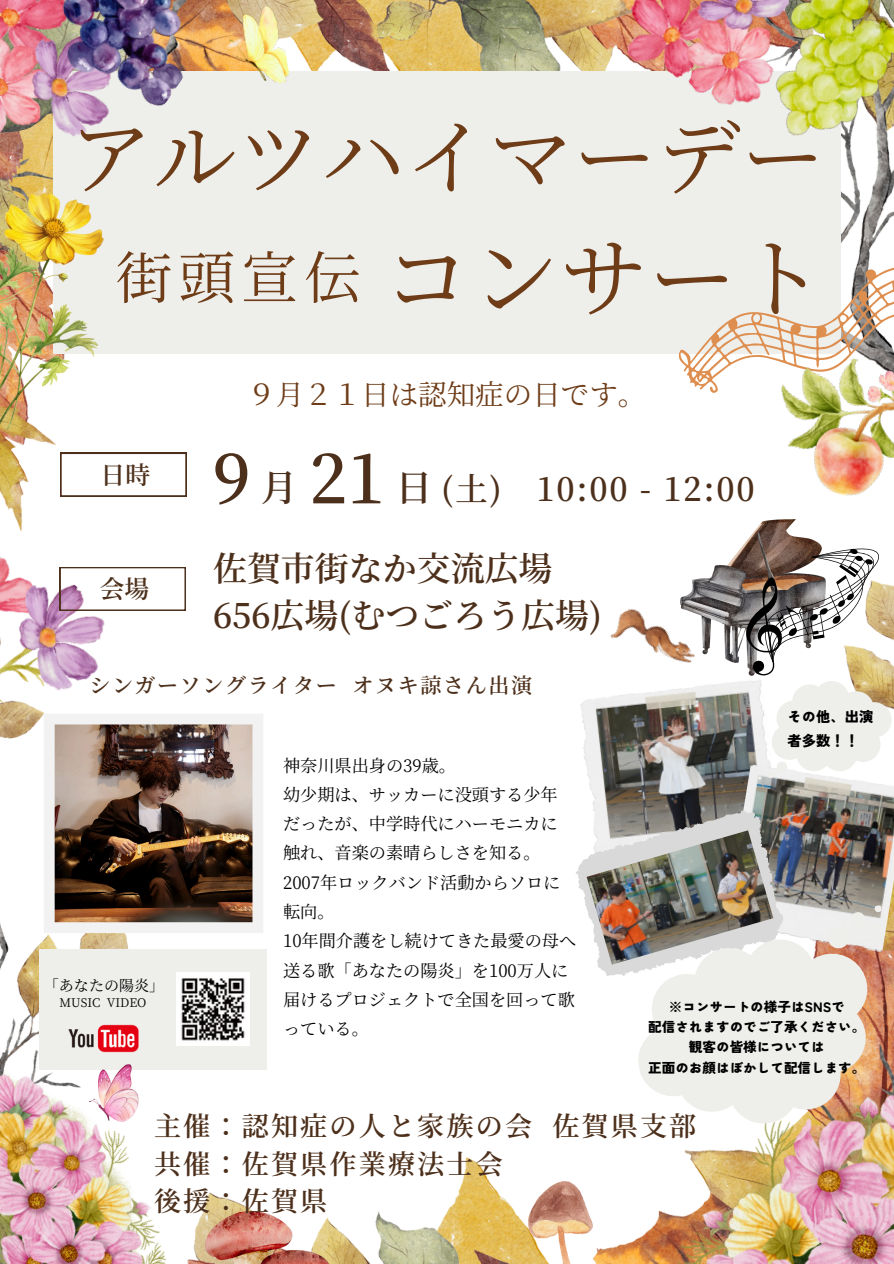
<style>
.page{position:relative;width:894px;height:1264px;background:#fff}
.page>*{position:absolute;margin:0;border:0;box-sizing:border-box;transform-origin:0 0}
.t1{font:88.5px "Source Han Serif JP";color:#6e3c17}
.t2{font:84px "Source Han Serif JP";color:#6e3c17}
.t3{font:600 66.6px "Source Han Serif JP";color:#4d301b}
.t4{font:56.7px "Source Han Serif JP";color:#6e3c17}
.t5{font:600 36.9px "Source Han Serif JP";color:#4d301b}
.t6{font:600 33.9px/47.2px "Source Han Serif JP";color:#4d301b}
.t7{font:600 32.25px "Source Han Serif JP";letter-spacing:.06em;color:#4d301b}
.t8{font:28.5px "Source Han Serif JP";color:#6e3c17}
.t9{font:600 27px/37.2px "Source Han Serif JP";letter-spacing:.08em;color:#4d301b}
.t10{font:600 24.75px "Source Han Serif JP";color:#4d301b}
.t11{font:600 21px "Source Han Serif JP";letter-spacing:.08em;color:#4d301b}
.t12{font:17.1px/29.2px "Source Han Serif JP";color:#000}
.t13{font:15px "Source Han Serif JP";color:#000}
.t14{font:900 14.25px/24px "Tsunagi Gothic";color:#000}
.t15{font:900 13.5px "Tsunagi Gothic";color:#000}
.t16{font:12px "Source Han Serif JP";color:#000}
</style>
<div class="page">
<img style="left:0;top:0;width:893px;height:1263px">
<div style="left:53px;top:71px;width:787px;height:283px;background:#eeeeeb"></div>
<img style="left:680px;top:520px;width:145px;height:155px">
<svg style="left:671px;top:206px;width:222px;height:243px"></svg>
<img style="left:0;top:514px;width:129px;height:280px">
<svg style="left:60px;top:567px;width:125px;height:43px"></svg>
<svg style="left:61px;top:453px;width:125px;height:43px"></svg>
<div style="left:39px;top:949px;width:228px;height:120px;background:#eeeeeb"></div>
<img style="left:176px;top:972px;width:73px;height:73px">
<img style="left:577px;top:677px;width:205px;height:128px">
<svg style="left:746px;top:547px;width:132px;height:128px"></svg>
<img style="left:724px;top:762px;width:169px;height:190px">
<img style="left:592px;top:999px;width:301px;height:264px">
<svg style="left:767px;top:681px;width:124px;height:97px"></svg>
<svg style="left:757px;top:776px;width:4px;height:3px"></svg>
<svg style="left:567px;top:805px;width:225px;height:183px"></svg>
<img style="left:586px;top:830px;width:187px;height:134px">
<svg style="left:621px;top:925px;width:265px;height:217px;fill:#eeeeeb"></svg>
<svg style="left:826px;top:911px;width:39px;height:38px"></svg>
<svg style="left:873px;top:904px;width:9px;height:8px"></svg>
<img style="left:44px;top:713px;width:219px;height:220px">
<img style="left:603px;top:0;width:132px;height:105px">
<img style="left:0;top:122px;width:101px;height:67px">
<img style="left:258px;top:5px;width:32px;height:78px">
<img style="left:0;top:0;width:258px;height:122px">
<img style="left:735px;top:0;width:158px;height:162px">
<img style="left:0;top:194px;width:103px;height:235px">
<img style="left:757px;top:341px;width:136px;height:173px">
<img style="left:0;top:1023px;width:217px;height:240px">
<img style="left:603px;top:592px;width:93px;height:98px">
<img style="left:205px;top:1211px;width:125px;height:52px">
<img style="left:528px;top:1181px;width:64px;height:82px">
<p class="t2" style="left:68px;top:91px;width:757px">アルツハイマーデー</p>
<p class="t4" style="left:116px;top:233px;width:246px">街頭宣伝</p>
<p class="t1" style="left:382px;top:209px;width:444px">コンサート</p>
<p class="t10" style="left:101px;top:455px;width:51px">日時</p>
<p class="t10" style="left:100px;top:569px;width:51px">会場</p>
<p class="t8" style="left:247px;top:372px;width:400px">９月２１日は認知症の日です。</p>
<p class="t3" style="left:213px;top:426px;width:39px">9</p>
<p class="t5" style="left:261px;top:458px;width:30px">月</p>
<p class="t3" style="left:309px;top:426px;width:77px">21</p>
<p class="t5" style="left:395px;top:458px;width:26px">日</p>
<p class="t7" style="left:441px;top:464px;width:62px">(土)</p>
<p class="t7" style="left:536px;top:464px;width:220px">10:00 - 12:00</p>
<p class="t6" style="left:213px;top:542px;width:390px">佐賀市街なか交流広場<br>656広場(むつごろう広場)</p>
<p class="t11" style="left:89px;top:668px;width:444px">シンガーソングライター オヌキ諒さん出演</p>
<p class="t13" style="left:44px;top:973px;width:121px">「あなたの陽炎」</p>
<h1 class="t16" style="left:59px;top:992px;width:89px">MUSIC VIDEO</h1>
<h5 class="t12" style="left:283px;top:749px;width:174px">神奈川県出身の39歳。</h5>
<p class="t12" style="left:283px;top:779px;width:276px">幼少期は、サッカーに没頭する少年</p>
<p class="t12" style="left:283px;top:808px;width:276px">だったが、中学時代にハーモニカに</p>
<p class="t12" style="left:283px;top:837px;width:259px">触れ、音楽の素晴らしさを知る。</p>
<p class="t12" style="left:283px;top:866px;width:279px">2007年ロックバンド活動からソロに転向。</p>
<h3 class="t12" style="left:283px;top:925px;width:295px">10年間介護をし続けてきた最愛の母へ送る歌「あなたの陽炎」を100万人に届けるプロジェクトで全国を回って歌っている。</h3>
<h3 class="t14" style="left:787px;top:704px;width:87px">その他、出演者多数！！</h3>
<h6 class="t15" style="left:668px;top:999px;width:177px">※コンサートの様子はSNSで</h6>
<p class="t15" style="left:648px;top:1020px;width:219px">配信されますのでご了承ください。</p>
<p class="t15" style="left:688px;top:1040px;width:137px">観客の皆様については</p>
<h3 class="t15" style="left:648px;top:1060px;width:219px">正面のお顔はぼかして配信します。</h3>
<p class="t9" style="left:154px;top:1106px;width:543px">主催：認知症の人と家族の会 佐賀県支部共催：佐賀県作業療法士会<br>後援：佐賀県</p>
</div>
